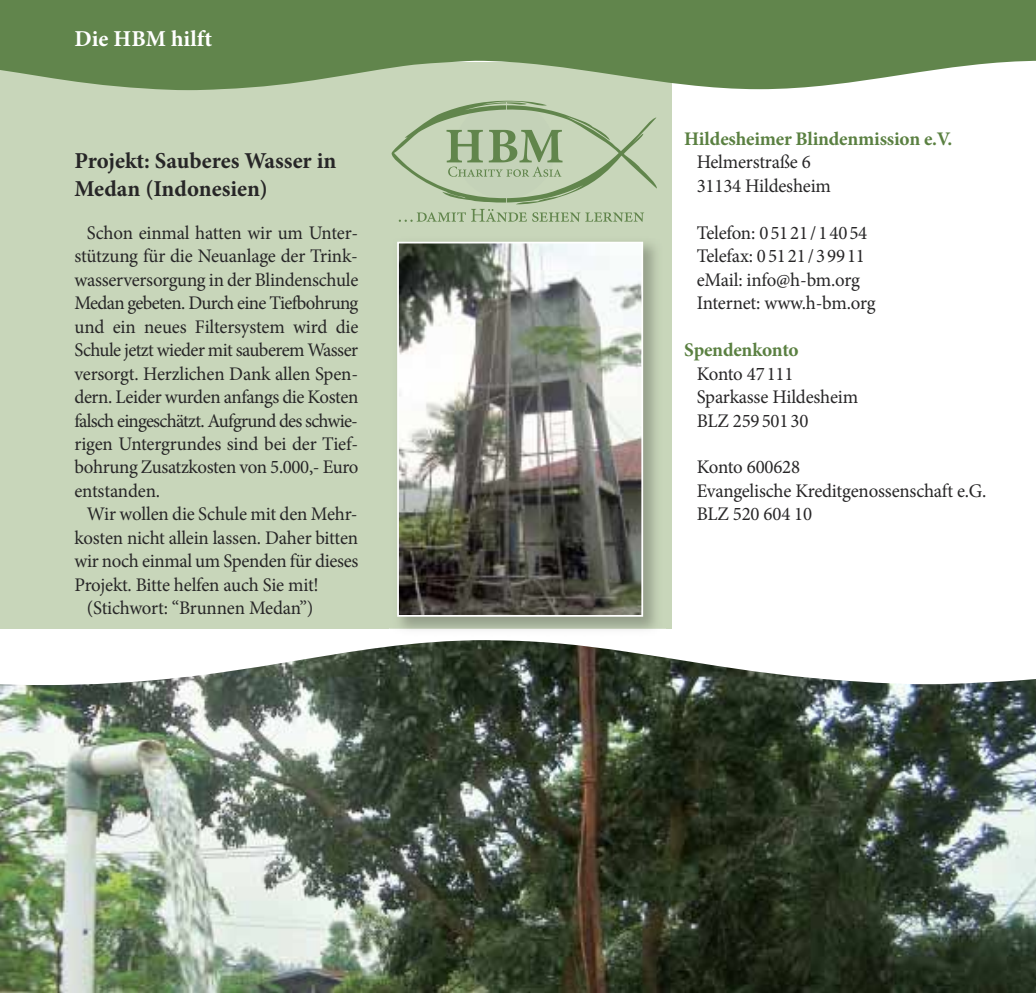
<style>
.page{position:relative;width:1036px;height:993px;background:#fff}
.page>*{position:absolute;margin:0;border:0;box-sizing:border-box;transform-origin:0 0}
.t1{font:700 22.75px/27.3px "Minion Pro";color:#272627}
.t2{font:700 22.75px "Minion Pro";color:#fff}
.t3{font:19.25px/23.4px "Minion Pro";letter-spacing:-.01em;color:#272627}
.t4{font:700 19.25px "Minion Pro";letter-spacing:-.01em;color:#5a8041}
</style>
<div class="page">
<img style="left:0;top:684px;width:1035px;height:308px">
<svg style="left:0;top:531px;width:1035px;height:153px"></svg>
<div style="left:0;top:62px;width:671px;height:566px;background:#c8d6ba"></div>
<svg style="left:0;top:0;width:1035px;height:91px;fill:#61854c"></svg>
<svg style="left:391px;top:101px;width:265px;height:121px"></svg>
<img style="left:389px;top:241px;width:276px;height:398px">
<img style="left:400px;top:245px;width:240px;height:368px">
<div style="left:397px;top:242px;width:246px;height:374px;border:2px solid #fff"></div>
<p class="t2" style="left:74px;top:30px;width:139px">Die HBM hilft</p>
<p class="t1" style="left:74px;top:149px;width:263px">Projekt: Sauberes Wasser in<br>Medan (Indonesien)</p>
<p class="t3" style="left:74px;top:222px;width:285px;text-align:justify;text-indent:12px">Schon einmal hatten wir um Unter&shy;stützung für die Neuanlage der Trink&shy;wasserversorgung in der Blindenschule Medan gebeten. Durch eine Tiefbohrung und ein neues Filtersystem wird die Schule jetzt wieder mit sauberem Wasser versorgt. Herzlichen Dank allen Spen&shy;dern. Leider wurden anfangs die Kosten falsch eingeschätzt. Aufgrund des schwie&shy;rigen Untergrundes sind bei der Tief&shy;bohrung Zusatzkosten von 5.000,- Euro entstanden.</p>
<p class="t3" style="left:87px;top:504px;width:272px">Wir wollen die Schule mit den Mehr-</p>
<p class="t3" style="left:74px;top:527px;width:285px">kosten nicht allein lassen. Daher bitten</p>
<p class="t3" style="left:74px;top:551px;width:285px">wir noch einmal um Spenden für dieses</p>
<p class="t3" style="left:74px;top:574px;width:246px">Projekt. Bitte helfen auch Sie mit!</p>
<p class="t3" style="left:87px;top:598px;width:228px">(Stichwort: “Brunnen Medan”)</p>
<p class="t4" style="left:684px;top:131px;width:269px">Hildesheimer Blindenmission e.V.</p>
<p class="t3" style="left:696px;top:152px;width:136px">Helmerstraße 6<br>31134 Hildesheim</p>
<p class="t3" style="left:696px;top:222px;width:180px">Telefon: 0 51 21 / 1 40 54<br>Telefax: 0 51 21 / 3 99 11 eMail: info@h-bm.org<br>Internet: www.h-bm.org</p>
<p class="t4" style="left:684px;top:342px;width:116px">Spendenkonto</p>
<p class="t3" style="left:696px;top:363px;width:163px">Konto 47 111<br>Sparkasse Hildesheim<br>BLZ 259 501 30</p>
<p class="t3" style="left:696px;top:457px;width:291px">Konto 600628<br>Evangelische Kreditgenossenschaft e.G.<br>BLZ 520 604 10</p>
</div>
